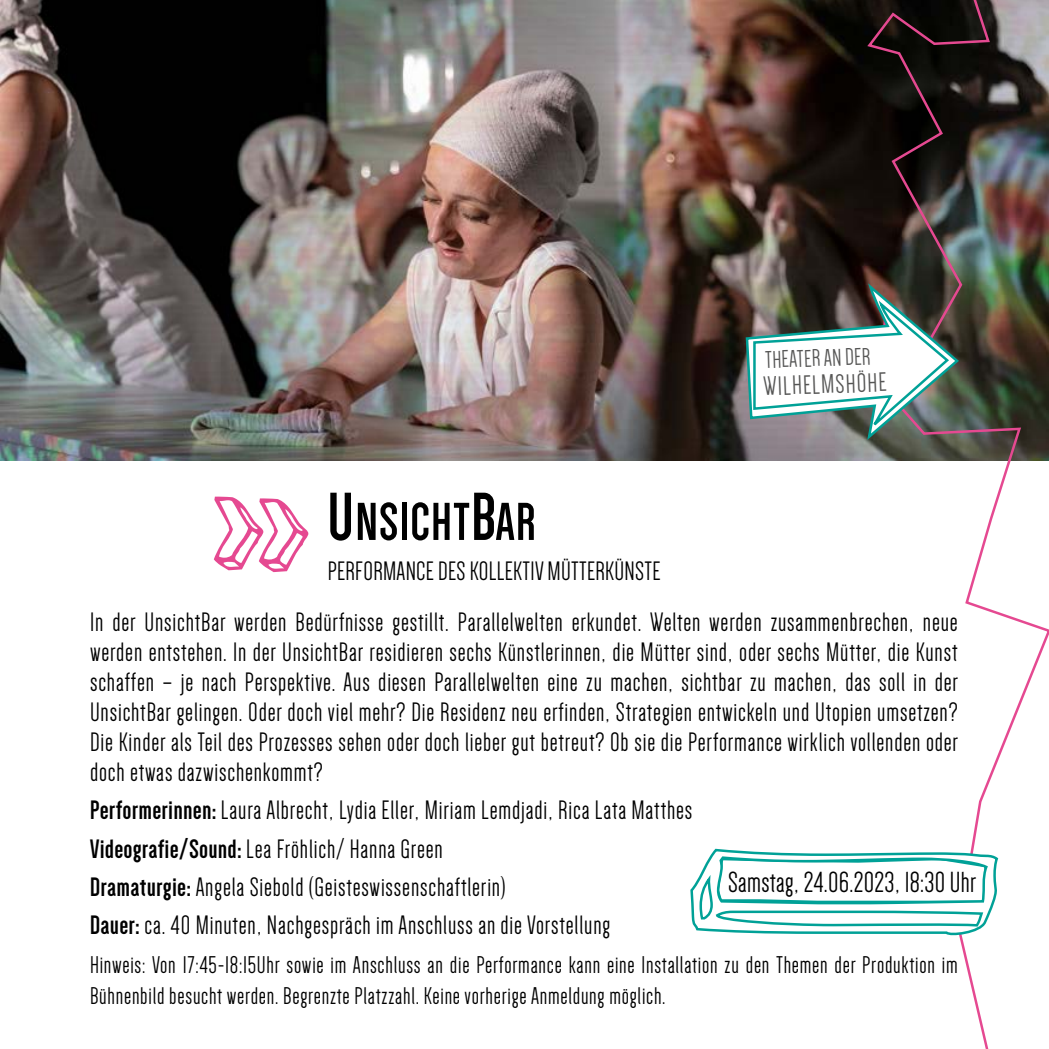
<style>
.page{position:relative;width:1049px;height:1049px;background:#fff}
.page>*{position:absolute;margin:0;border:0;box-sizing:border-box;transform-origin:0 0}
.t1{font:180px "Neo Retro Draw";color:#e54991}
.t2{font:700 55px "Dense";letter-spacing:.03em;color:#000}
.t3{font:30px "Dense";letter-spacing:.01em;color:#000}
.t4{font:27.5px/30px "Dense";letter-spacing:.03em;color:#000;text-align:justify}
.t5{font:27.5px "Dense";letter-spacing:.01em;color:#000}
.t6{font:27.5px "Dense";color:#565655}
.t7{font:25px/31.2px "Dense";letter-spacing:.03em;color:#000}
.t8{font:25px "Dense";color:#565655}
.s1{font-size:70px}
.s2{font-weight:700}
</style>
<div class="page">
<img style="left:0;top:0;width:865px;height:461px">
<img style="left:865px;top:0;width:184px;height:1049px">
<img style="left:744px;top:280px;width:217px;height:163px">
<svg style="left:690px;top:847px;width:310px;height:89px"></svg>
<h1 class="t1" style="left:206px;top:429px;width:111px">»</h1>
<h2 class="t2" style="left:328px;top:495px;width:209px"><span class="s1">U</span>NSICHT<span class="s1">B</span>AR</h2>
<p class="t5" style="left:328px;top:557px;width:334px">PERFORMANCE DES KOLLEKTIV MÜTTERKÜNSTE</p>
<p class="t8" style="left:765px;top:347px;width:107px;rotate:-2deg">THEATER AN DER</p>
<p class="t6" style="left:763px;top:373px;width:124px;rotate:-2deg">WILHELMSHÖHE</p>
<p class="t4" style="left:90px;top:607px;width:869px">In der UnsichtBar werden Bedürfnisse gestillt. Parallelwelten erkundet. Welten werden zusammenbrechen, neue</p>
<p class="t4" style="left:90px;top:637px;width:869px">werden entstehen. In der UnsichtBar residieren sechs Künstlerinnen, die Mütter sind, oder sechs Mütter, die Kunst schaffen – je nach Perspektive. Aus diesen Parallelwelten eine zu machen, sichtbar zu machen, das soll in der UnsichtBar gelingen. Oder doch viel mehr? Die Residenz neu erfinden, Strategien entwickeln und Utopien umsetzen?<br>Die Kinder als Teil des Prozesses sehen oder doch lieber gut betreut? Ob sie die Performance wirklich vollenden oder doch etwas dazwischenkommt?</p>
<p class="t4" style="left:90px;top:791px;width:604px;line-height:38.2px;text-align:left"><span class="s2">Performerinnen:</span> Laura Albrecht, Lydia Eller, Miriam Lemdjadi, Rica Lata Matthes <span class="s2">Videografie/Sound:</span> Lea Fröhlich/ Hanna Green<br><span class="s2">Dramaturgie:</span> Angela Siebold (Geisteswissenschaftlerin)<br><span class="s2">Dauer:</span> ca. 40 Minuten, Nachgespräch im Anschluss an die Vorstellung</p>
<p class="t7" style="left:90px;top:949px;width:869px">Hinweis: Von 17:45-18:15Uhr sowie im Anschluss an die Performance kann eine Installation zu den Themen der Produktion im<br>Bühnenbild besucht werden. Begrenzte Platzzahl. Keine vorherige Anmeldung möglich.</p>
<p class="t3" style="left:728px;top:867px;width:250px">Samstag, 24.06.2023, 18:30 Uhr</p>
</div>
